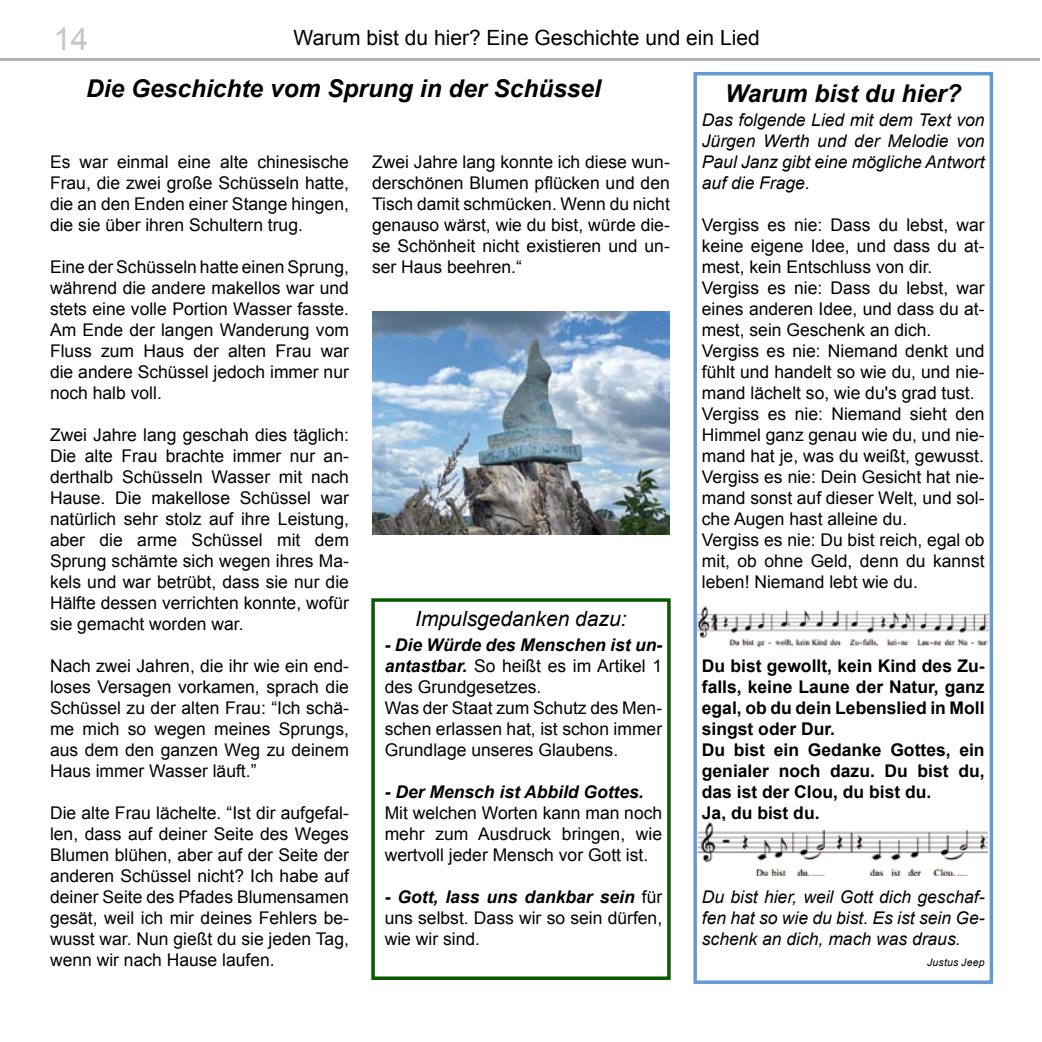
<style>
.page{position:relative;width:1042px;height:1042px;background:#fff}
.page>*{position:absolute;margin:0;border:0;box-sizing:border-box;transform-origin:0 0}
.t1{font:31.5px "Arial";color:#c5c6c6}
.t2{font:italic 700 24.5px "Arial";color:#000}
.t3{font:21px "Arial";color:#000}
.t4{font:italic 21px "Arial";color:#000}
.t5{font:17.5px/21px "Arial";color:#000;text-align:justify}
.t6{font:700 17.5px/21px "Arial";color:#000}
.t7{font:italic 17.5px/21px "Arial";color:#000;text-align:justify}
.t8{font:italic 700 17.5px "Arial";color:#000}
.t9{font:italic 10.5px "Arial";letter-spacing:.02em;color:#000}
.s1{font-weight:700;font-style:italic}
</style>
<div class="page">
<hr style="left:0;top:58px;width:1039px;height:3px;background:#000">
<div style="left:693px;top:72px;width:300px;height:912px;border:4px solid #649ad3"></div>
<img style="left:697px;top:821px;width:290px;height:54px">
<img style="left:697px;top:604px;width:291px;height:43px">
<img style="left:372px;top:312px;width:298px;height:223px">
<div style="left:371px;top:598px;width:300px;height:382px;border:4px solid #075a01"></div>
<h1 class="t1" style="left:53px;top:17px;width:37px">14</h1>
<p class="t3" style="left:294px;top:23px;width:468px">Warum bist du hier? Eine Geschichte und ein Lied</p>
<h2 class="t2" style="left:86px;top:72px;width:516px">Die Geschichte vom Sprung in der Schüssel</h2>
<p class="t5" style="left:50px;top:151px;width:300px">Es war einmal eine alte chinesische Frau, die zwei große Schüsseln hatte, die an den Enden einer Stange hingen, die sie über ihren Schultern trug.</p>
<p class="t5" style="left:50px;top:256px;width:300px">Eine der Schüsseln hatte einen Sprung, während die andere makellos war und stets eine volle Portion Wasser fasste.<br>Am Ende der langen Wanderung vom Fluss zum Haus der alten Frau war die andere Schüssel jedoch immer nur noch halb voll.</p>
<p class="t5" style="left:50px;top:424px;width:300px">Zwei Jahre lang geschah dies täglich:<br>Die alte Frau brachte immer nur an&shy;derthalb Schüsseln Wasser mit nach Hause. Die makellose Schüssel war natürlich sehr stolz auf ihre Leistung, aber die arme Schüssel mit dem Sprung schämte sich wegen ihres Ma&shy;kels und war betrübt, dass sie nur die Hälfte dessen verrichten konnte, wofür sie gemacht worden war.</p>
<p class="t5" style="left:50px;top:655px;width:300px">Nach zwei Jahren, die ihr wie ein end&shy;loses Versagen vorkamen, sprach die Schüssel zu der alten Frau: “Ich schä&shy;me mich so wegen meines Sprungs, aus dem den ganzen Weg zu deinem Haus immer Wasser läuft.”</p>
<p class="t5" style="left:50px;top:802px;width:300px">Die alte Frau lächelte. “Ist dir aufgefal&shy;len, dass auf deiner Seite des Weges Blumen blühen, aber auf der Seite der anderen Schüssel nicht? Ich habe auf deiner Seite des Pfades Blumensamen gesät, weil ich mir deines Fehlers be&shy;wusst war. Nun gießt du sie jeden Tag, wenn wir nach Hause laufen.</p>
<p class="t5" style="left:372px;top:151px;width:299px">Zwei Jahre lang konnte ich diese wun&shy;derschönen Blumen pflücken und den Tisch damit schmücken. Wenn du nicht genauso wärst, wie du bist, würde die&shy;se Schönheit nicht existieren und un&shy;ser Haus beehren.“</p>
<p class="t4" style="left:415px;top:605px;width:213px">Impulsgedanken dazu:</p>
<p class="t5" style="left:385px;top:634px;width:279px;text-align:left"><span class="s1">- Die Würde des Menschen ist un&shy;antastbar.</span> So heißt es im Artikel 1 des Grundgesetzes.<br>Was der Staat zum Schutz des Men&shy;schen erlassen hat, ist schon immer<br>Grundlage unseres Glaubens.</p>
<p class="t8" style="left:385px;top:780px;width:260px">- Der Mensch ist Abbild Gottes.</p>
<p class="t5" style="left:385px;top:802px;width:279px">Mit welchen Worten kann man noch mehr zum Ausdruck bringen, wie wertvoll jeder Mensch vor Gott ist.</p>
<p class="t5" style="left:385px;top:886px;width:279px"><span class="s1">- Gott, lass uns dankbar sein</span> für uns selbst. Dass wir so sein dürfen, wie wir sind.</p>
<h2 class="t2" style="left:725px;top:77px;width:238px">Warum bist du hier?</h2>
<p class="t7" style="left:702px;top:110px;width:284px">Das folgende Lied mit dem Text von Jürgen Werth und der Melodie von Paul Janz gibt eine mögliche Antwort auf die Frage.</p>
<p class="t5" style="left:702px;top:214px;width:284px;text-align:left">Vergiss es nie: Dass du lebst, war keine eigene Idee, und dass du at&shy;mest, kein Entschluss von dir.<br>Vergiss es nie: Dass du lebst, war eines anderen Idee, und dass du at&shy;mest, sein Geschenk an dich.<br>Vergiss es nie: Niemand denkt und fühlt und handelt so wie du, und nie&shy;mand lächelt so, wie du's grad tust.<br>Vergiss es nie: Niemand sieht den<br>Himmel ganz genau wie du, und nie&shy;mand hat je, was du weißt, gewusst.<br>Vergiss es nie: Dein Gesicht hat nie&shy;mand sonst auf dieser Welt, und sol&shy;che Augen hast alleine du.<br>Vergiss es nie: Du bist reich, egal ob mit, ob ohne Geld, denn du kannst leben! Niemand lebt wie du.</p>
<p class="t6" style="left:702px;top:656px;width:284px">Du bist gewollt, kein Kind des Zu&shy;falls, keine Laune der Natur, ganz egal, ob du dein Lebenslied in Moll singst oder Dur.<br>Du bist ein Gedanke Gottes, ein genialer noch dazu. Du bist du, das ist der Clou, du bist du.<br>Ja, du bist du.</p>
<p class="t7" style="left:702px;top:887px;width:284px">Du bist hier, weil Gott dich geschaf&shy;fen hat so wie du bist. Es ist sein Ge&shy;schenk an dich, mach was draus.</p>
<p class="t9" style="left:927px;top:956px;width:59px">Justus Jeep</p>
</div>
